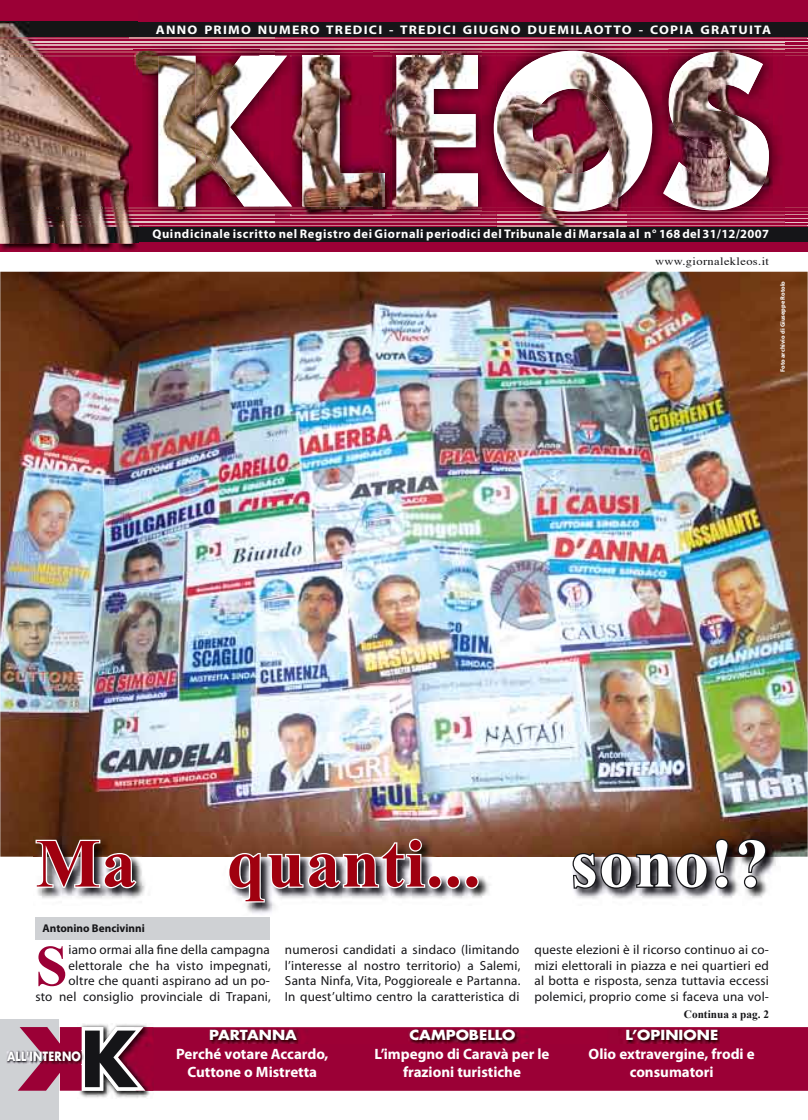
<style>
.page{position:relative;width:808px;height:1120px;background:#fff}
.page>*{position:absolute;margin:0;border:0;box-sizing:border-box;transform-origin:0 0}
.t1{font:700 68.75px "Times New Roman";letter-spacing:.02em;color:#a0000f}
.t2{font:700 68.75px "Times New Roman";color:#fff}
.t3{font:700 57.75px "Times New Roman";color:#9b0036}
.t4{font:700 15px/18px "Myriad Pro";color:#fff;text-align:center}
.t5{font:700 13.5px "Futura";color:#fff;scale:1.11 1}
.t6{font:13.12px/15.8px "Myriad";letter-spacing:.015em;color:#151518;text-align:justify}
.t7{font:700 12.5px "Myriad Pro";letter-spacing:.05em;color:#fff}
.t8{font:700 12.5px "Myriad Pro";letter-spacing:.09em;color:#fff;scale:1.1 1}
.t9{font:700 12.5px "Futura";letter-spacing:.02em;color:#fff;scale:.85 1}
.t10{font:11.25px "Times";letter-spacing:.03em;color:#151518;scale:1.11 1}
.t11{font:700 11.25px "Myriad Pro";color:#151518}
.t12{font:700 11.25px "Times New Roman";color:#151518}
.t13{font:700 6.25px "Myriad";color:#fff}
</style>
<div class="page">
<div style="left:0;top:0;width:807px;height:252px;background:#9b0036"></div>
<img style="left:142px;top:37px;width:643px;height:185px">
<svg style="left:275px;top:51px;width:494px;height:160px"></svg>
<img style="left:0;top:272px;width:808px;height:584px">
<div style="left:0;top:1019px;width:59px;height:101px;background:#cfd1d4"></div>
<div style="left:154px;top:1027px;width:654px;height:64px;background:#9b0036"></div>
<img style="left:77px;top:1024px;width:73px;height:74px">
<img style="left:118px;top:1027px;width:36px;height:64px">
<img style="left:7px;top:1050px;width:11px;height:14px">
<svg style="left:18px;top:1027px;width:127px;height:63px"></svg>
<img style="left:39px;top:1050px;width:43px;height:14px">
<img style="left:209px;top:1029px;width:511px;height:14px">
<div style="left:35px;top:917px;width:235px;height:22px;background:#cfd1d4"></div>
<div style="left:0;top:22px;width:807px;height:15px;background:#151518"></div>
<img style="left:275px;top:38px;width:510px;height:1px">
<img style="left:275px;top:41px;width:510px;height:1px">
<img style="left:275px;top:45px;width:510px;height:1px">
<img style="left:275px;top:48px;width:510px;height:1px">
<img style="left:292px;top:52px;width:493px;height:1px">
<svg style="left:785px;top:38px;width:23px;height:19px"></svg>
<img style="left:481px;top:56px;width:304px;height:1px">
<div style="left:0;top:227px;width:808px;height:15px;background:#151518"></div>
<img style="left:142px;top:225px;width:643px;height:1px">
<img style="left:275px;top:222px;width:510px;height:1px">
<img style="left:275px;top:218px;width:510px;height:1px">
<img style="left:481px;top:214px;width:304px;height:1px">
<img style="left:481px;top:211px;width:304px;height:1px">
<svg style="left:785px;top:208px;width:23px;height:18px"></svg>
<img style="left:481px;top:208px;width:304px;height:1px">
<img style="left:142px;top:38px;width:133px;height:14px">
<img style="left:259px;top:57px;width:16px;height:147px">
<img style="left:142px;top:215px;width:133px;height:8px">
<img style="left:142px;top:50px;width:117px;height:6px">
<img style="left:139px;top:56px;width:120px;height:152px">
<img style="left:142px;top:52px;width:117px;height:1px">
<img style="left:142px;top:56px;width:99px;height:1px">
<img style="left:142px;top:208px;width:117px;height:9px">
<img style="left:142px;top:214px;width:117px;height:1px">
<img style="left:142px;top:211px;width:117px;height:1px">
<img style="left:292px;top:214px;width:81px;height:2px">
<img style="left:290px;top:57px;width:2px;height:147px">
<svg style="left:259px;top:52px;width:33px;height:5px"></svg>
<svg style="left:259px;top:204px;width:33px;height:11px"></svg>
<img style="left:292px;top:53px;width:81px;height:161px">
<img style="left:292px;top:56px;width:81px;height:150px">
<img style="left:302px;top:56px;width:38px;height:1px">
<img style="left:292px;top:211px;width:81px;height:1px">
<img style="left:292px;top:208px;width:81px;height:1px">
<img style="left:379px;top:50px;width:102px;height:166px">
<img style="left:373px;top:57px;width:6px;height:151px">
<img style="left:373px;top:173px;width:6px;height:33px">
<img style="left:379px;top:51px;width:101px;height:163px">
<img style="left:396px;top:56px;width:82px;height:150px">
<img style="left:392px;top:52px;width:88px;height:1px">
<img style="left:392px;top:214px;width:88px;height:1px">
<img style="left:390px;top:57px;width:2px;height:151px">
<svg style="left:373px;top:51px;width:19px;height:6px"></svg>
<svg style="left:373px;top:208px;width:19px;height:8px"></svg>
<img style="left:496px;top:192px;width:135px;height:35px">
<img style="left:496px;top:51px;width:135px;height:141px">
<img style="left:497px;top:212px;width:129px;height:16px">
<img style="left:497px;top:52px;width:129px;height:160px">
<img style="left:554px;top:52px;width:37px;height:1px">
<img style="left:497px;top:56px;width:129px;height:1px">
<img style="left:544px;top:56px;width:58px;height:1px">
<img style="left:497px;top:225px;width:129px;height:1px">
<img style="left:497px;top:222px;width:129px;height:1px">
<img style="left:497px;top:218px;width:129px;height:1px">
<img style="left:497px;top:214px;width:129px;height:1px">
<svg style="left:563px;top:211px;width:20px;height:1px"></svg>
<img style="left:497px;top:208px;width:129px;height:1px">
<img style="left:547px;top:208px;width:51px;height:1px">
<img style="left:668px;top:49px;width:105px;height:161px">
<img style="left:668px;top:206px;width:69px;height:4px">
<img style="left:668px;top:208px;width:105px;height:1px">
<img style="left:692px;top:208px;width:41px;height:1px">
<img style="left:668px;top:52px;width:101px;height:154px">
<svg style="left:707px;top:52px;width:24px;height:1px"></svg>
<img style="left:668px;top:56px;width:101px;height:1px">
<img style="left:696px;top:56px;width:49px;height:1px">
<img style="left:0;top:21px;width:138px;height:230px">
<img style="left:138px;top:57px;width:1px;height:151px">
<img style="left:0;top:22px;width:138px;height:222px">
<img style="left:0;top:38px;width:129px;height:1px">
<img style="left:0;top:41px;width:129px;height:1px">
<img style="left:0;top:45px;width:129px;height:1px">
<img style="left:0;top:48px;width:129px;height:1px">
<img style="left:0;top:52px;width:129px;height:1px">
<img style="left:0;top:56px;width:129px;height:1px">
<img style="left:0;top:225px;width:129px;height:17px">
<img style="left:0;top:222px;width:129px;height:1px">
<img style="left:0;top:218px;width:129px;height:1px">
<img style="left:0;top:214px;width:129px;height:1px">
<img style="left:0;top:211px;width:129px;height:1px">
<img style="left:0;top:208px;width:129px;height:1px">
<svg style="left:129px;top:23px;width:13px;height:34px"></svg>
<svg style="left:129px;top:208px;width:13px;height:34px"></svg>
<img style="left:33px;top:836px;width:747px;height:78px">
<svg style="left:34px;top:832px;width:104px;height:58px"></svg>
<svg style="left:227px;top:837px;width:253px;height:67px"></svg>
<svg style="left:571px;top:837px;width:159px;height:53px;background:#5b4b45"></svg>
<svg style="left:736px;top:837px;width:32px;height:53px"></svg>
<p class="t8" style="left:156px;top:23px;width:561px">ANNO PRIMO NUMERO TREDICI - TREDICI GIUGNO DUEMILAOTTO - COPIA GRATUITA</p>
<p class="t7" style="left:152px;top:227px;width:618px">Quindicinale iscritto nel Registro dei Giornali periodici del Tribunale di Marsala al n° 168 del 31/12/2007</p>
<p class="t10" style="left:655px;top:250px;width:104px">www.giornalekleos.it</p>
<p class="t13" style="left:779px;top:372px;width:92px;rotate:-90deg">Foto archivio di Giuseppe Rotolo</p>
<h1 class="t1" style="left:35px;top:824px;width:102px">Ma</h1>
<h1 class="t1" style="left:227px;top:824px;width:255px">quanti...</h1>
<h1 class="t2" style="left:571px;top:824px;width:199px">sono!?</h1>
<p class="t11" style="left:43px;top:922px;width:104px">Antonino Bencivinni</p>
<p class="t6" style="left:35px;top:942px;width:237px;text-align:right">iamo ormai alla fine della campagna elettorale che ha visto impegnati,<br>oltre che quanti aspirano ad un po-<br>sto nel consiglio provinciale di Trapani,</p>
<p class="t6" style="left:285px;top:942px;width:237px">numerosi candidati a sindaco (limitando l’interesse al nostro territorio) a Salemi, Santa Ninfa, Vita, Poggioreale e Partanna.<br>In quest’ultimo centro la caratteristica di</p>
<p class="t6" style="left:534px;top:942px;width:236px">queste elezioni è il ricorso continuo ai co&shy;mizi elettorali in piazza e nei quartieri ed al botta e risposta, senza tuttavia eccessi polemici, proprio come si faceva una vol-</p>
<h2 class="t3" style="left:35px;top:932px;width:34px">S</h2>
<p class="t12" style="left:684px;top:1008px;width:87px">Continua a pag. 2</p>
<p class="t5" style="left:209px;top:1026px;width:80px">PARTANNA</p>
<p class="t5" style="left:409px;top:1026px;width:97px">CAMPOBELLO</p>
<p class="t5" style="left:625px;top:1026px;width:85px">L’OPINIONE</p>
<p class="t9" style="left:7px;top:1048px;width:88px">ALL'INTERNO</p>
<p class="t4" style="left:176px;top:1045px;width:154px">Perché votare Accardo,<br>Cuttone o Mistretta</p>
<p class="t4" style="left:374px;top:1045px;width:176px">L’impegno di Caravà per le frazioni turistiche</p>
<p class="t4" style="left:589px;top:1045px;width:168px">Olio extravergine, frodi e consumatori</p>
</div>
